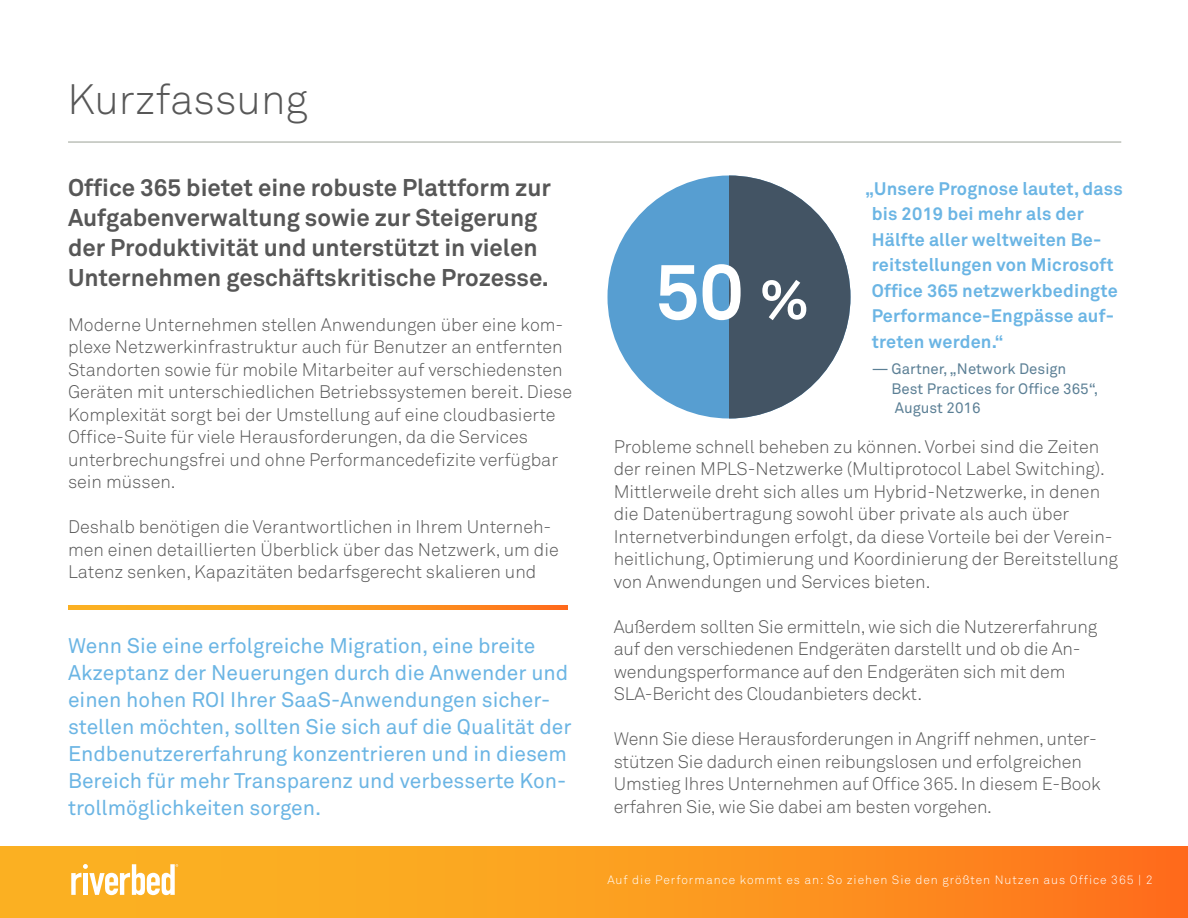
<style>
.page{position:relative;width:1188px;height:918px;background:#fff}
.page>*{position:absolute;margin:0;border:0;box-sizing:border-box;transform-origin:0 0}
.t1{font:700 77.7px "Akkurat Pro";color:#fff}
.t2{font:300 42px "Akkurat Pro";color:#575757}
.t3{font:700 24px/30px "Akkurat Pro";color:#575757}
.t4{font:21px/27px "Akkurat Pro";color:#6bb5e4}
.t5{font:300 18px/22.5px "Akkurat Pro";color:#575757}
.t6{font:700 18px/25.5px "Akkurat Pro";letter-spacing:.01em;color:#6bb5e4}
.t7{font:15px/19.5px "Akkurat Pro";color:#5b7f95}
.t8{font:300 12px "Akkurat Pro";letter-spacing:.08em;color:#fff}
.s1{font-size:54.3px}
</style>
<div class="page">
<div style="left:0;top:847px;width:1188px;height:71px;background:linear-gradient(to right,#fabd23,#fe771d)"></div>
<svg style="left:71px;top:864px;width:107px;height:31px"></svg>
<hr style="left:68px;top:141px;width:1053px;height:2px;background:#a7aca2">
<svg style="left:68px;top:606px;width:500px;height:3px"></svg>
<div style="left:608px;top:176px;width:242px;height:242px;background:#579ed1;border-radius:50%"></div>
<svg style="left:729px;top:176px;width:121px;height:242px"></svg>
<h2 class="t2" style="left:68px;top:74px;width:242px">Kurzfassung</h2>
<h3 class="t3" style="left:68px;top:172px;width:485px">Office 365 bietet eine robuste Plattform zur Aufgabenverwaltung sowie zur Steigerung der Produktivität und unterstützt in vielen Unternehmen geschäftskritische Prozesse.</h3>
<p class="t5" style="left:68px;top:313px;width:506px">Moderne Unternehmen stellen Anwendungen über eine kom&shy;plexe Netzwerkinfrastruktur auch für Benutzer an entfernten Standorten sowie für mobile Mitarbeiter auf verschiedensten Geräten mit unterschiedlichen Betriebssystemen bereit. Diese Komplexität sorgt bei der Umstellung auf eine cloudbasierte Office-Suite für viele Herausforderungen, da die Services unterbrechungsfrei und ohne Performancedefizite verfügbar sein müssen.</p>
<p class="t5" style="left:68px;top:516px;width:492px">Deshalb benötigen die Verantwortlichen in Ihrem Unterneh&shy;men einen detaillierten Überblick über das Netzwerk, um die<br>Latenz senken, Kapazitäten bedarfsgerecht skalieren und</p>
<p class="t4" style="left:68px;top:632px;width:505px">Wenn Sie eine erfolgreiche Migration, eine breite Akzeptanz der Neuerungen durch die Anwender und einen hohen ROI Ihrer SaaS-Anwendungen sicher&shy;stellen möchten, sollten Sie sich auf die Qualität der Endbenutzererfahrung konzentrieren und in diesem Bereich für mehr Transparenz und verbesserte Kon&shy;trollmöglichkeiten sorgen.</p>
<h1 class="t1" style="left:655px;top:244px;width:155px">50 <span class="s1">%</span></h1>
<p class="t6" style="left:872px;top:176px;width:253px;text-indent:-7px">„Unsere Prognose lautet, dass bis 2019 bei mehr als der<br>Hälfte aller weltweiten Be&shy;reitstellungen von Microsoft<br>Office 365 netzwerkbedingte<br>Performance-Engpässe auf&shy;treten werden.“</p>
<p class="t7" style="left:892px;top:359px;width:208px;text-indent:-20px">— Gartner, „Network Design<br>Best Practices for Office 365“,<br>August 2016</p>
<p class="t5" style="left:614px;top:435px;width:506px">Probleme schnell beheben zu können. Vorbei sind die Zeiten der reinen MPLS-Netzwerke (Multiprotocol Label Switching).<br>Mittlerweile dreht sich alles um Hybrid-Netzwerke, in denen die Datenübertragung sowohl über private als auch über Internetverbindungen erfolgt, da diese Vorteile bei der Verein&shy;heitlichung, Optimierung und Koordinierung der Bereitstellung von Anwendungen und Services bieten.</p>
<p class="t5" style="left:614px;top:615px;width:485px">Außerdem sollten Sie ermitteln, wie sich die Nutzererfahrung auf den verschiedenen Endgeräten darstellt und ob die An&shy;wendungsperformance auf den Endgeräten sich mit dem SLA-Bericht des Cloudanbieters deckt.</p>
<p class="t5" style="left:614px;top:728px;width:489px">Wenn Sie diese Herausforderungen in Angriff nehmen, unter&shy;stützen Sie dadurch einen reibungslosen und erfolgreichen Umstieg Ihres Unternehmen auf Office 365. In diesem E-Book erfahren Sie, wie Sie dabei am besten vorgehen.</p>
<p class="t8" style="left:608px;top:873px;width:547px">Auf die Performance kommt es an: So ziehen Sie den größten Nutzen aus Office 365 | 2</p>
</div>
